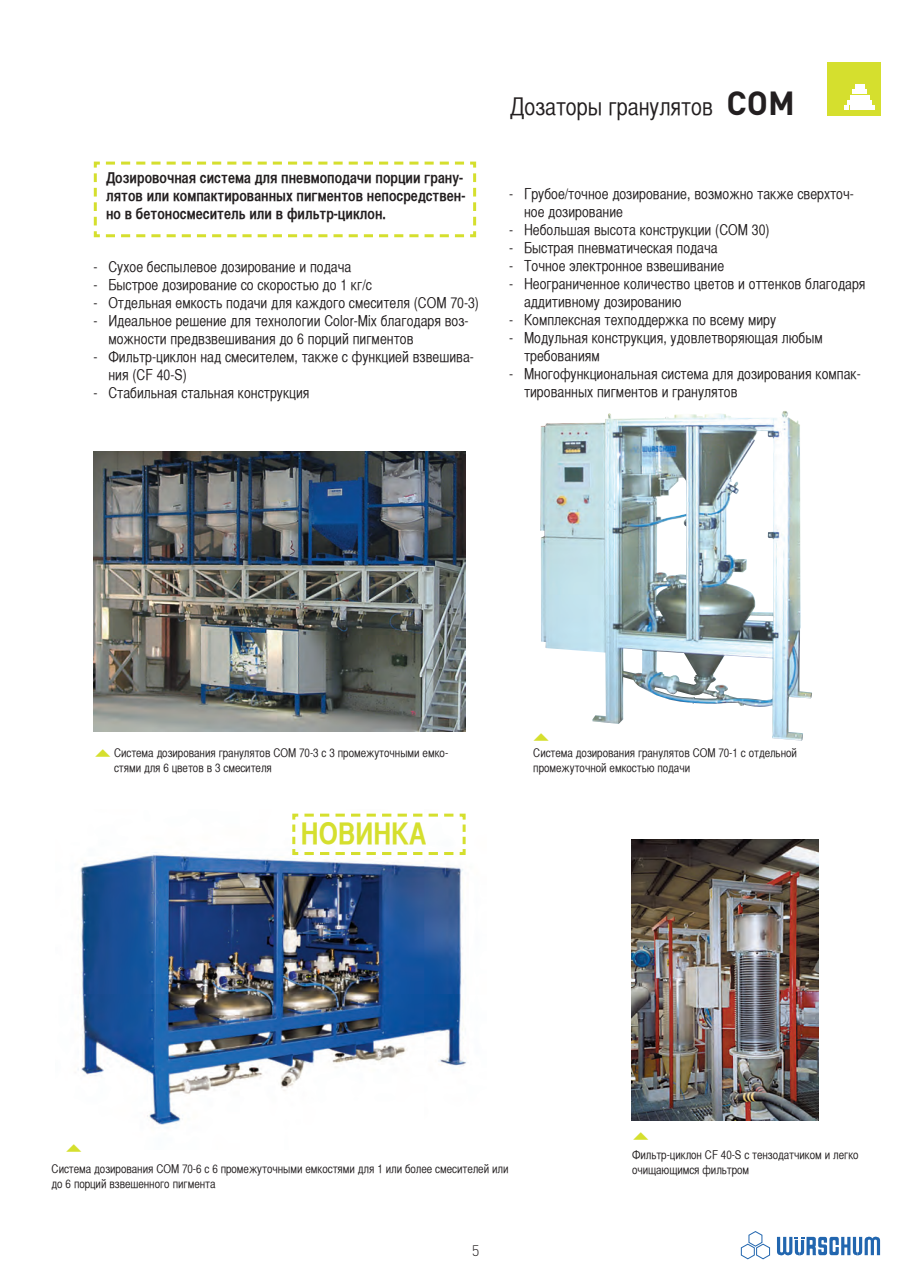
<style>
.page{position:relative;width:910px;height:1280px;background:#fff}
.page>*{position:absolute;margin:0;border:0;box-sizing:border-box;transform-origin:0 0}
.t1{font:30px "Helvetica CY Bold";color:#d5df2e}
.t2{font:24px "Helvetica CY Plain";color:#231f20}
.t3{font:15px/18px "Helvetica CY Plain";color:#231f20}
.t4{font:15px/18px "Helvetica CY Bold";color:#231f20}
.t5{font:15px "Helvetica CY";color:#231f20}
.t6{font:300 15px "DIN";color:#231f20}
.t7{font:12px/14.4px "Helvetica CY Plain";letter-spacing:-.005em;color:#231f20}
.s1{font-family:"Helvetica CY";font-weight:700}
.s2{font-family:"Helvetica CY"}
.s3{font-family:"Helvetica CY Plain"}
.s4{font-family:"DIN";font-weight:700;font-size:33px}
</style>
<div class="page">
<img style="left:94px;top:451px;width:372px;height:280px">
<img style="left:78px;top:852px;width:388px;height:273px">
<svg style="left:741px;top:1231px;width:29px;height:28px"></svg>
<svg style="left:777px;top:1236px;width:103px;height:20px"></svg>
<div style="left:827px;top:62px;width:53px;height:53px;background:#d5df2e"></div>
<svg style="left:845px;top:85px;width:30px;height:24px"></svg>
<svg style="left:93px;top:161px;width:384px;height:77px"></svg>
<img style="left:540px;top:411px;width:272px;height:330px">
<img style="left:631px;top:839px;width:188px;height:282px">
<svg style="left:291px;top:813px;width:175px;height:43px"></svg>
<svg style="left:540px;top:734px;width:9px;height:7px"></svg>
<p class="t4" style="left:106px;top:170px;width:361px">Дозировочная система для пневмоподачи порции грану&shy;лятов или компактированных пигментов непосредствен&shy;но в бетоносмеситель или в фильтр<span class="s1">-</span>циклон<span class="s1">.</span></p>
<p class="t3" style="left:93px;top:259px;width:259px"><span class="s2">-</span> Сухое беспылевое дозирование и подача</p>
<p class="t3" style="left:93px;top:277px;width:280px"><span class="s2">-</span> Быстрое дозирование со скоростью до <span class="s2">1</span> кг<span class="s2">/</span>с</p>
<p class="t3" style="left:93px;top:295px;width:387px"><span class="s2">-</span> Отдельная емкость подачи для каждого смесителя <span class="s2">(COM 70-3)</span></p>
<p class="t3" style="left:108px;top:313px;width:362px;text-indent:-15px"><span class="s2">-</span> Идеальное решение для технологии <span class="s2">Color-Mix</span> благодаря воз&shy;можности предвзвешивания до <span class="s2">6</span> порций пигментов</p>
<p class="t3" style="left:93px;top:349px;width:382px"><span class="s2">-</span> Фильтр<span class="s2">-</span>циклон над смесителем<span class="s2">,</span> также с функцией взвешива<span class="s2">-</span></p>
<p class="t5" style="left:108px;top:366px;width:80px"><span class="s3">ния</span> (CF 40-S)</p>
<p class="t3" style="left:93px;top:385px;width:218px"><span class="s2">-</span> Стабильная стальная конструкция</p>
<h2 class="t2" style="left:510px;top:97px;width:287px">Дозаторы гранулятов <span class="s4">COM</span></h2>
<p class="t3" style="left:524px;top:186px;width:331px;text-indent:-15px"><span class="s2">-</span> Грубое<span class="s2">/</span>точное дозирование<span class="s2">,</span> возможно также сверхточ&shy;ное дозирование</p>
<p class="t3" style="left:509px;top:222px;width:262px"><span class="s2">-</span> Небольшая высота конструкции <span class="s2">(COM 30)</span></p>
<p class="t3" style="left:509px;top:240px;width:210px"><span class="s2">-</span> Быстрая пневматическая подача</p>
<p class="t3" style="left:509px;top:258px;width:217px"><span class="s2">-</span> Точное электронное взвешивание</p>
<p class="t3" style="left:524px;top:276px;width:343px;text-indent:-15px"><span class="s2">-</span> Неограниченное количество цветов и оттенков благодаря аддитивному дозированию</p>
<p class="t3" style="left:509px;top:312px;width:269px"><span class="s2">-</span> Комплексная техподдержка по всему миру</p>
<p class="t3" style="left:524px;top:330px;width:300px;text-indent:-15px"><span class="s2">-</span> Модульная конструкция<span class="s2">,</span> удовлетворяющая любым требованиям</p>
<p class="t3" style="left:524px;top:366px;width:338px;text-indent:-15px"><span class="s2">-</span> Многофункциональная система для дозирования компак&shy;тированных пигментов и гранулятов</p>
<p class="t7" style="left:114px;top:747px;width:336px">Система дозирования гранулятов <span class="s2">COM 70-3</span> с <span class="s2">3</span> промежуточными емко&shy;стями для <span class="s2">6</span> цветов в <span class="s2">3</span> смесителя</p>
<h1 class="t1" style="left:301px;top:822px;width:127px">новинКа</h1>
<p class="t7" style="left:533px;top:747px;width:265px">Система дозирования гранулятов <span class="s2">COM 70-1</span> с отдельной промежуточной емкостью подачи</p>
<p class="t7" style="left:52px;top:1163px;width:458px">Система дозирования <span class="s2">COM 70-6</span> с <span class="s2">6</span> промежуточными емкостями для <span class="s2">1</span> или более смесителей или до <span class="s2">6</span> порций взвешенного пигмента</p>
<p class="t6" style="left:472px;top:1241px;width:9px">5</p>
<p class="t7" style="left:632px;top:1149px;width:228px">Фильтр<span class="s2">-</span>циклон <span class="s2">CF 40-S</span> с тензодатчиком и легко очищающимся фильтром</p>
</div>
